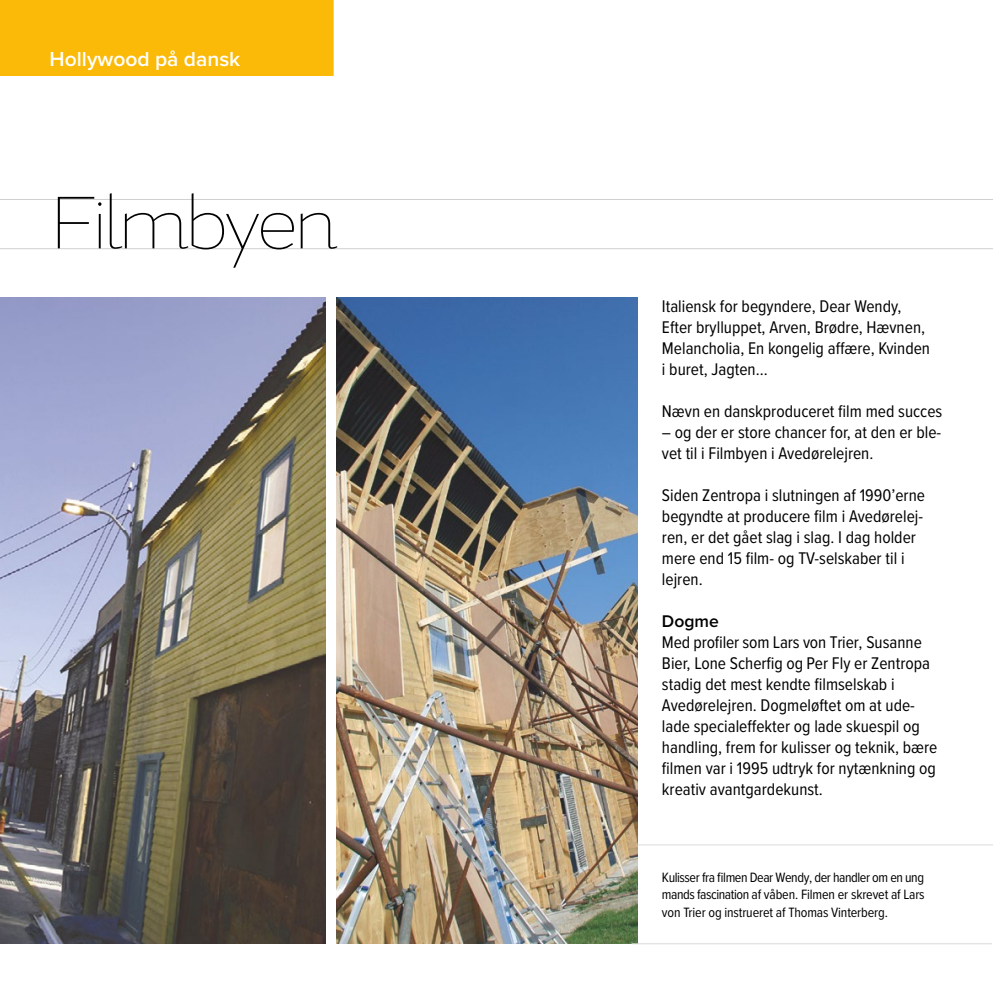
<style>
.page{position:relative;width:993px;height:993px;background:#fff}
.page>*{position:absolute;margin:0;border:0;box-sizing:border-box;transform-origin:0 0}
.t1{font:200 73.5px "Magallanes";letter-spacing:-.06em;color:#000}
.t2{font:600 21px "Proxima Nova";color:#fff}
.Brødtekst{font:17.5px/21px "Proxima Nova Cond";color:#000}
.t3{font:600 17.5px "Proxima Nova";color:#000}
.Brødtekst-2{font:14px/17.5px "Proxima Nova Cond";letter-spacing:-.01em;color:#000;text-align:justify}
</style>
<div class="page">
<hr style="left:632px;top:844px;width:360px;height:1px;background:#dadada">
<hr style="left:0;top:199px;width:992px;height:1px;background:#d0d0d0">
<hr style="left:0;top:248px;width:992px;height:1px;background:#d0d0d0">
<div style="left:0;top:0;width:333px;height:76px;background:#fbba07"></div>
<img style="left:336px;top:298px;width:301px;height:645px">
<img style="left:0;top:298px;width:325px;height:645px">
<hr style="left:631px;top:943px;width:360px;height:1px;background:#dadada">
<h2 class="t2" style="left:50px;top:44px;width:192px">Hollywood på dansk</h2>
<h3 class="t1" style="left:50px;top:178px;width:290px">Filmbyen</h3>
<p class="Brødtekst" style="left:661px;top:294px;width:269px">Italiensk for begyndere, Dear Wendy, Efter brylluppet, Arven, Brødre, Hævnen, Melancholia, En kongelig affære, Kvinden i buret, Jagten…</p>
<p class="Brødtekst" style="left:661px;top:399px;width:282px">Nævn en danskproduceret film med succes</p>
<p class="Brødtekst" style="left:661px;top:420px;width:281px">– og der er store chancer for, at den er ble&shy;vet til i Filmbyen i Avedørelejren.</p>
<p class="Brødtekst" style="left:661px;top:483px;width:264px">Siden Zentropa i slutningen af 1990’erne begyndte at producere film i Avedørelej&shy;ren, er det gået slag i slag. I dag holder mere end 15 film- og TV-selskaber til i lejren.</p>
<h4 class="t3" style="left:661px;top:608px;width:58px">Dogme</h4>
<p class="Brødtekst" style="left:661px;top:630px;width:277px">Med profiler som Lars von Trier, Susanne Bier, Lone Scherfig og Per Fly er Zentropa stadig det mest kendte filmselskab i Avedørelejren. Dogmeløftet om at ude&shy;lade specialeffekter og lade skuespil og handling, frem for kulisser og teknik, bære filmen var i 1995 udtryk for nytænkning og kreativ avantgardekunst.</p>
<p class="Brødtekst-2" style="left:661px;top:867px;width:264px">Kulisser fra filmen Dear Wendy, der handler om en ung mands fascination af våben. Filmen er skrevet af Lars von Trier og instrueret af Thomas Vinterberg.</p>
</div>
